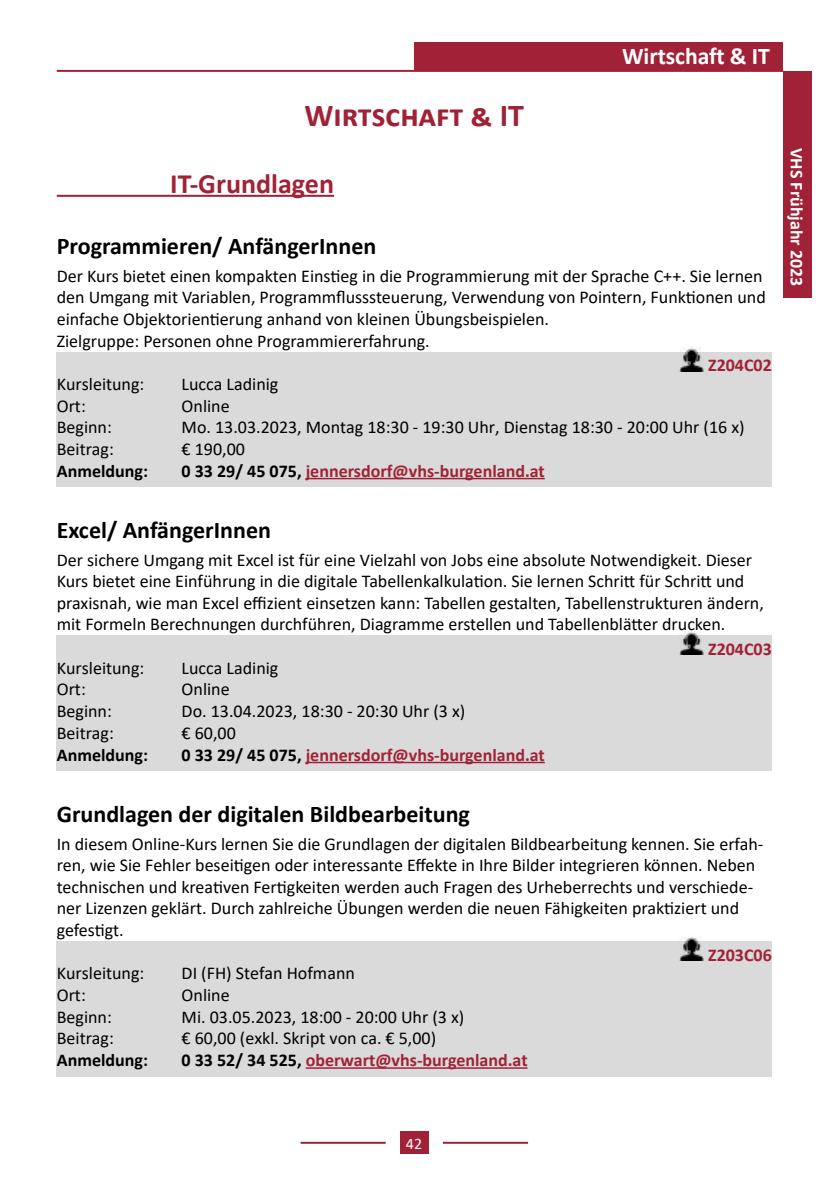
<style>
.page{position:relative;width:840px;height:1191px;background:#fff}
.page>*{position:absolute;margin:0;border:0;box-sizing:border-box;transform-origin:0 0}
.t1{font:700 32px "Calibri";color:#a12236}
.t2{font:700 28px "Calibri";color:#a12236}
.t3{font:700 24px "Calibri";color:#000}
.t4{font:700 24px "Calibri";letter-spacing:-.005em;color:#fff}
.t5{font:18px/21.6px "Calibri";color:#000}
.t6{font:700 18px "Calibri";color:#a12236}
.t7{font:700 18px "Calibri";color:#000}
.t8{font:700 18px "Calibri";color:#fff}
.t9{font:16px "Calibri";color:#fff}
.s1{color:#000}
</style>
<div class="page">
<div style="left:414px;top:43px;width:368px;height:28px;background:#a12236"></div>
<hr style="left:57px;top:70px;width:725px;height:2px;background:#a12236">
<div style="left:782px;top:71px;width:29px;height:227px;background:#a12236"></div>
<hr style="left:300px;top:1141px;width:85px;height:2px;background:#a12236">
<hr style="left:442px;top:1141px;width:85px;height:2px;background:#a12236">
<div style="left:399px;top:1131px;width:29px;height:23px;background:#a12236"></div>
<hr style="left:57px;top:195px;width:277px;height:2px;background:#a12236">
<div style="left:57px;top:352px;width:714px;height:29px;background:#dadada"></div>
<div style="left:57px;top:371px;width:714px;height:29px;background:#dadada"></div>
<div style="left:57px;top:392px;width:714px;height:30px;background:#dadada"></div>
<div style="left:57px;top:414px;width:714px;height:29px;background:#dadada"></div>
<div style="left:57px;top:436px;width:714px;height:29px;background:#dadada"></div>
<div style="left:57px;top:457px;width:714px;height:30px;background:#dadada"></div>
<hr style="left:305px;top:478px;width:239px;height:1px;background:#a12236">
<div style="left:57px;top:636px;width:714px;height:29px;background:#dadada"></div>
<div style="left:57px;top:654px;width:714px;height:30px;background:#dadada"></div>
<div style="left:57px;top:676px;width:714px;height:29px;background:#dadada"></div>
<div style="left:57px;top:698px;width:714px;height:29px;background:#dadada"></div>
<div style="left:57px;top:719px;width:714px;height:30px;background:#dadada"></div>
<div style="left:57px;top:741px;width:714px;height:29px;background:#dadada"></div>
<hr style="left:305px;top:761px;width:239px;height:2px;background:#a12236">
<div style="left:57px;top:941px;width:714px;height:29px;background:#dadada"></div>
<div style="left:57px;top:960px;width:714px;height:29px;background:#dadada"></div>
<div style="left:57px;top:981px;width:714px;height:30px;background:#dadada"></div>
<div style="left:57px;top:1003px;width:714px;height:29px;background:#dadada"></div>
<div style="left:57px;top:1025px;width:714px;height:29px;background:#dadada"></div>
<div style="left:57px;top:1046px;width:714px;height:30px;background:#dadada"></div>
<hr style="left:305px;top:1067px;width:222px;height:1px;background:#a12236">
<img style="left:679px;top:346px;width:24px;height:25px">
<img style="left:679px;top:630px;width:24px;height:25px">
<img style="left:679px;top:937px;width:24px;height:23px">
<h3 class="t4" style="left:622px;top:39px;width:149px">Wirtschaft &amp; IT</h3>
<h1 class="t1" style="left:304px;top:93px;width:221px">Wirtschaft &amp; IT</h1>
<h2 class="t2" style="left:170px;top:163px;width:165px">IT-Grundlagen</h2>
<h3 class="t3" style="left:57px;top:229px;width:321px">Programmieren/ AnfängerInnen</h3>
<p class="t5" style="left:57px;top:264px;width:710px">Der Kurs bietet einen kompakten Einstieg in die Programmierung mit der Sprache C++. Sie lernen den Umgang mit Variablen, Programmflusssteuerung, Verwendung von Pointern, Funktionen und einfache Objektorientierung anhand von kleinen Übungsbeispielen.<br>Zielgruppe: Personen ohne Programmiererfahrung.</p>
<p class="t6" style="left:707px;top:352px;width:65px">Z204C02</p>
<p class="t5" style="left:57px;top:373px;width:89px">Kursleitung:</p>
<p class="t5" style="left:181px;top:373px;width:98px">Lucca Ladinig</p>
<p class="t5" style="left:57px;top:394px;width:31px">Ort:</p>
<p class="t5" style="left:181px;top:394px;width:50px">Online</p>
<p class="t5" style="left:57px;top:416px;width:57px">Beginn:</p>
<p class="t5" style="left:181px;top:416px;width:564px">Mo. 13.03.2023, Montag 18:30 - 19:30 Uhr, Dienstag 18:30 - 20:00 Uhr (16 x)</p>
<p class="t5" style="left:57px;top:438px;width:59px">Beitrag:</p>
<p class="t5" style="left:181px;top:438px;width:65px">€ 190,00</p>
<p class="t7" style="left:57px;top:458px;width:93px">Anmeldung:</p>
<p class="t6" style="left:181px;top:458px;width:364px"><span class="s1">0 33 29/ 45 075,</span> jennersdorf@vhs-burgenland.at</p>
<p class="t8" style="left:808px;top:148px;width:140px;rotate:90deg">VHS Frühjahr 2023</p>
<h3 class="t3" style="left:57px;top:513px;width:216px">Excel/ AnfängerInnen</h3>
<p class="t5" style="left:57px;top:548px;width:708px">Der sichere Umgang mit Excel ist für eine Vielzahl von Jobs eine absolute Notwendigkeit. Dieser Kurs bietet eine Einführung in die digitale Tabellenkalkulation. Sie lernen Schritt für Schritt und praxisnah, wie man Excel effizient einsetzen kann: Tabellen gestalten, Tabellenstrukturen ändern, mit Formeln Berechnungen durchführen, Diagramme erstellen und Tabellenblätter drucken.</p>
<p class="t6" style="left:707px;top:636px;width:65px">Z204C03</p>
<p class="t5" style="left:57px;top:656px;width:89px">Kursleitung:</p>
<p class="t5" style="left:181px;top:656px;width:98px">Lucca Ladinig</p>
<p class="t5" style="left:57px;top:678px;width:31px">Ort:</p>
<p class="t5" style="left:181px;top:678px;width:50px">Online</p>
<p class="t5" style="left:57px;top:700px;width:57px">Beginn:</p>
<p class="t5" style="left:181px;top:700px;width:285px">Do. 13.04.2023, 18:30 - 20:30 Uhr (3 x)</p>
<p class="t5" style="left:57px;top:721px;width:59px">Beitrag:</p>
<p class="t5" style="left:181px;top:721px;width:56px">€ 60,00</p>
<p class="t7" style="left:57px;top:742px;width:93px">Anmeldung:</p>
<p class="t6" style="left:181px;top:742px;width:364px"><span class="s1">0 33 29/ 45 075,</span> jennersdorf@vhs-burgenland.at</p>
<h3 class="t3" style="left:57px;top:797px;width:414px">Grundlagen der digitalen Bildbearbeitung</h3>
<p class="t5" style="left:57px;top:832px;width:707px">In diesem Online-Kurs lernen Sie die Grundlagen der digitalen Bildbearbeitung kennen. Sie erfah&shy;ren, wie Sie Fehler beseitigen oder interessante Effekte in Ihre Bilder integrieren können. Neben technischen und kreativen Fertigkeiten werden auch Fragen des Urheberrechts und verschiede&shy;ner Lizenzen geklärt. Durch zahlreiche Übungen werden die neuen Fähigkeiten praktiziert und gefestigt.</p>
<p class="t6" style="left:707px;top:941px;width:65px">Z203C06</p>
<p class="t5" style="left:57px;top:962px;width:89px">Kursleitung:</p>
<p class="t5" style="left:181px;top:962px;width:175px">DI (FH) Stefan Hofmann</p>
<p class="t5" style="left:57px;top:983px;width:31px">Ort:</p>
<p class="t5" style="left:181px;top:983px;width:50px">Online</p>
<p class="t5" style="left:57px;top:1005px;width:57px">Beginn:</p>
<p class="t5" style="left:181px;top:1005px;width:284px">Mi. 03.05.2023, 18:00 - 20:00 Uhr (3 x)</p>
<p class="t5" style="left:57px;top:1027px;width:59px">Beitrag:</p>
<p class="t5" style="left:181px;top:1027px;width:256px">€ 60,00 (exkl. Skript von ca. € 5,00)</p>
<p class="t7" style="left:57px;top:1047px;width:93px">Anmeldung:</p>
<p class="t6" style="left:181px;top:1047px;width:347px"><span class="s1">0 33 52/ 34 525,</span> oberwart@vhs-burgenland.at</p>
<p class="t9" style="left:406px;top:1132px;width:18px">42</p>
</div>
